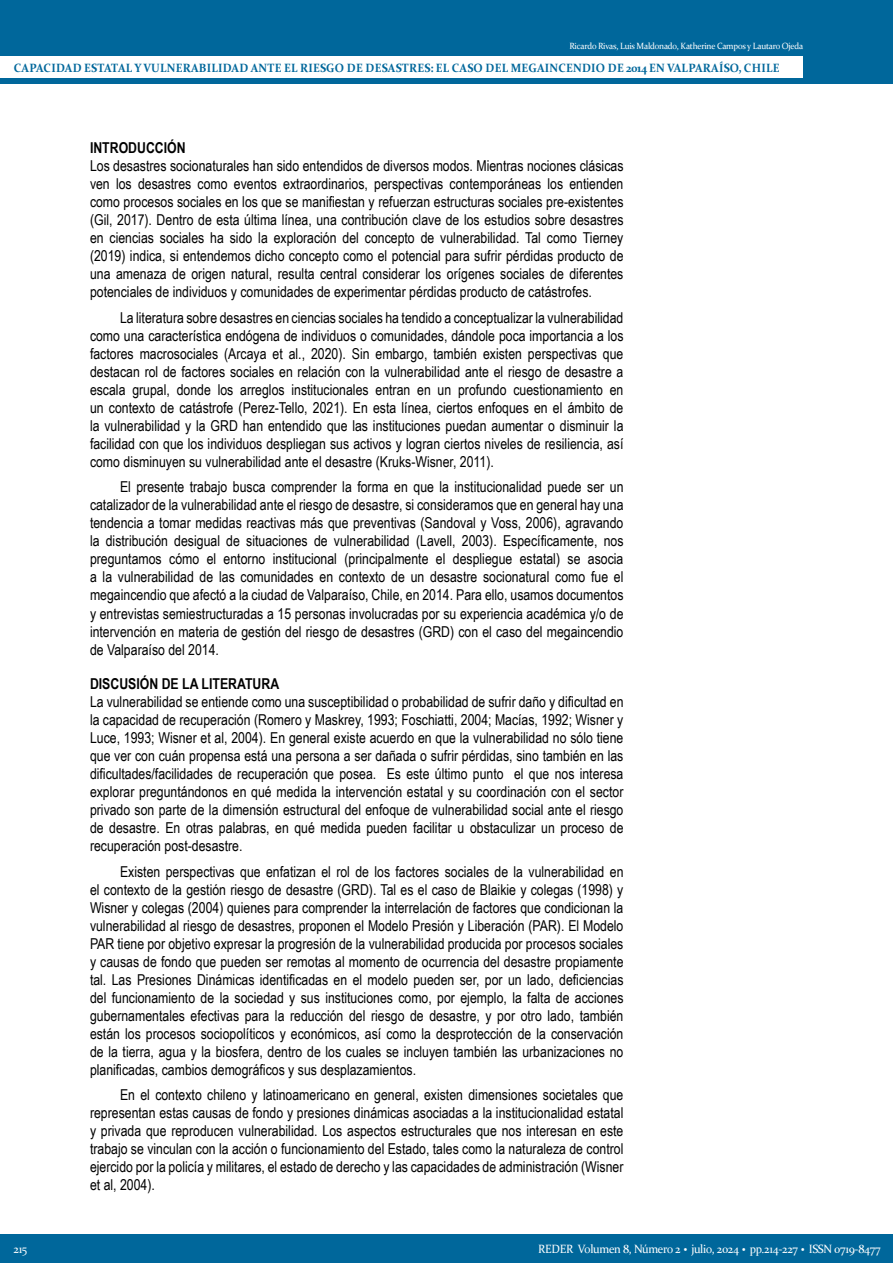
<style>
.page{position:relative;width:893px;height:1263px;background:#fff}
.page>*{position:absolute;margin:0;border:0;box-sizing:border-box;transform-origin:0 0}
.Cuerpo{font:15px/18px "Arial Narrow";color:#000;text-align:justify}
.Cuerpo_PRIMER_PÁRRAF{font:15px/18px "Arial Narrow";color:#000;text-align:justify}
.Subtítulos{font:700 15px "Arial Narrow";color:#000}
.t1{font:700 12px "Constantia";letter-spacing:.02em;color:#00679b;scale:.95 1}
.t2{font:12px "Constantia";letter-spacing:-.025em;color:#fff;scale:.95 1}
.t3{font:9px "Constantia";letter-spacing:-.025em;color:#fff;scale:.95 1}
.s1{font-weight:700;font-size:18px}
</style>
<div class="page">
<div style="left:0;top:0;width:893px;height:84px;background:#00679b"></div>
<div style="left:0;top:56px;width:803px;height:22px;background:#fff"></div>
<div style="left:0;top:1234px;width:893px;height:29px;background:#00679b"></div>
<p class="t3" style="left:569px;top:40px;width:248px">Ricardo Rivas, Luis Maldonado, Katherine Campos y Lautaro Ojeda</p>
<p class="t1" style="left:14px;top:59px;width:808px">CAPACIDAD ESTATAL Y VULNERABILIDAD ANTE EL RIESGO DE DESASTRES: EL CASO DEL MEGAINCENDIO DE 2014 EN VALPARAÍSO, CHILE</p>
<p class="Subtítulos" style="left:90px;top:137px;width:97px">INTRODUCCIÓN</p>
<p class="Cuerpo_PRIMER_PÁRRAF" style="left:90px;top:157px;width:535px">Los desastres socionaturales han sido entendidos de diversos modos. Mientras nociones clásicas ven los desastres como eventos extraordinarios, perspectivas contemporáneas los entienden como procesos sociales en los que se manifiestan y refuerzan estructuras sociales pre-existentes (Gil, 2017). Dentro de esta última línea, una contribución clave de los estudios sobre desastres en ciencias sociales ha sido la exploración del concepto de vulnerabilidad. Tal como Tierney (2019) indica, si entendemos dicho concepto como el potencial para sufrir pérdidas producto de una amenaza de origen natural, resulta central considerar los orígenes sociales de diferentes potenciales de individuos y comunidades de experimentar pérdidas producto de catástrofes.</p>
<p class="Cuerpo" style="left:90px;top:308px;width:535px;text-indent:30px">La literatura sobre desastres en ciencias sociales ha tendido a conceptualizar la vulnerabilidad como una característica endógena de individuos o comunidades, dándole poca importancia a los factores macrosociales (Arcaya et al., 2020). Sin embargo, también existen perspectivas que destacan rol de factores sociales en relación con la vulnerabilidad ante el riesgo de desastre a escala grupal, donde los arreglos institucionales entran en un profundo cuestionamiento en un contexto de catástrofe (Perez-Tello, 2021). En esta línea, ciertos enfoques en el ámbito de la vulnerabilidad y la GRD han entendido que las instituciones puedan aumentar o disminuir la facilidad con que los individuos despliegan sus activos y logran ciertos niveles de resiliencia, así como disminuyen su vulnerabilidad ante el desastre (Kruks-Wisner, 2011).</p>
<p class="Cuerpo" style="left:90px;top:478px;width:535px;text-indent:30px">El presente trabajo busca comprender la forma en que la institucionalidad puede ser un catalizador de la vulnerabilidad ante el riesgo de desastre, si consideramos que en general hay una tendencia a tomar medidas reactivas más que preventivas (Sandoval y Voss, 2006), agravando la distribución desigual de situaciones de vulnerabilidad (Lavell, 2003). Específicamente, nos preguntamos cómo el entorno institucional (principalmente el despliegue estatal) se asocia a la vulnerabilidad de las comunidades en contexto de un desastre socionatural como fue el megaincendio que afectó a la ciudad de Valparaíso, Chile, en 2014. Para ello, usamos documentos y entrevistas semiestructuradas a 15 personas involucradas por su experiencia académica y/o de intervención en materia de gestión del riesgo de desastres (GRD) con el caso del megaincendio de Valparaíso del 2014.</p>
<p class="Subtítulos" style="left:90px;top:672px;width:191px">DISCUSIÓN DE LA LITERATURA</p>
<p class="Cuerpo_PRIMER_PÁRRAF" style="left:90px;top:692px;width:535px">La vulnerabilidad se entiende como una susceptibilidad o probabilidad de sufrir daño y dificultad en la capacidad de recuperación (Romero y Maskrey, 1993; Foschiatti, 2004; Macías, 1992; Wisner y Luce, 1993; Wisner et al, 2004). En general existe acuerdo en que la vulnerabilidad no sólo tiene que ver con cuán propensa está una persona a ser dañada o sufrir pérdidas, sino también en las dificultades/facilidades de recuperación que posea. Es este último punto el que nos interesa explorar preguntándonos en qué medida la intervención estatal y su coordinación con el sector privado son parte de la dimensión estructural del enfoque de vulnerabilidad social ante el riesgo de desastre. En otras palabras, en qué medida pueden facilitar u obstaculizar un proceso de recuperación post-desastre.</p>
<p class="Cuerpo" style="left:90px;top:862px;width:535px;text-indent:30px">Existen perspectivas que enfatizan el rol de los factores sociales de la vulnerabilidad en el contexto de la gestión riesgo de desastre (GRD). Tal es el caso de Blaikie y colegas (1998) y Wisner y colegas (2004) quienes para comprender la interrelación de factores que condicionan la vulnerabilidad al riesgo de desastres, proponen el Modelo Presión y Liberación (PAR). El Modelo PAR tiene por objetivo expresar la progresión de la vulnerabilidad producida por procesos sociales y causas de fondo que pueden ser remotas al momento de ocurrencia del desastre propiamente tal. Las Presiones Dinámicas identificadas en el modelo pueden ser, por un lado, deficiencias del funcionamiento de la sociedad y sus instituciones como, por ejemplo, la falta de acciones gubernamentales efectivas para la reducción del riesgo de desastre, y por otro lado, también están los procesos sociopolíticos y económicos, así como la desprotección de la conservación de la tierra, agua y la biosfera, dentro de los cuales se incluyen también las urbanizaciones no planificadas, cambios demográficos y sus desplazamientos.</p>
<p class="Cuerpo" style="left:90px;top:1085px;width:535px;text-indent:30px">En el contexto chileno y latinoamericano en general, existen dimensiones societales que representan estas causas de fondo y presiones dinámicas asociadas a la institucionalidad estatal y privada que reproducen vulnerabilidad. Los aspectos estructurales que nos interesan en este trabajo se vinculan con la acción o funcionamiento del Estado, tales como la naturaleza de control ejercido por la policía y militares, el estado de derecho y las capacidades de administración (Wisner et al, 2004).</p>
<p class="t2" style="left:14px;top:1241px;width:16px">215</p>
<p class="t2" style="left:538px;top:1240px;width:362px">REDER Volumen 8, Número 2 <span class="s1">·</span> julio, 2024 <span class="s1">·</span> pp.214-227 <span class="s1">·</span> ISSN 0719-8477</p>
</div>
